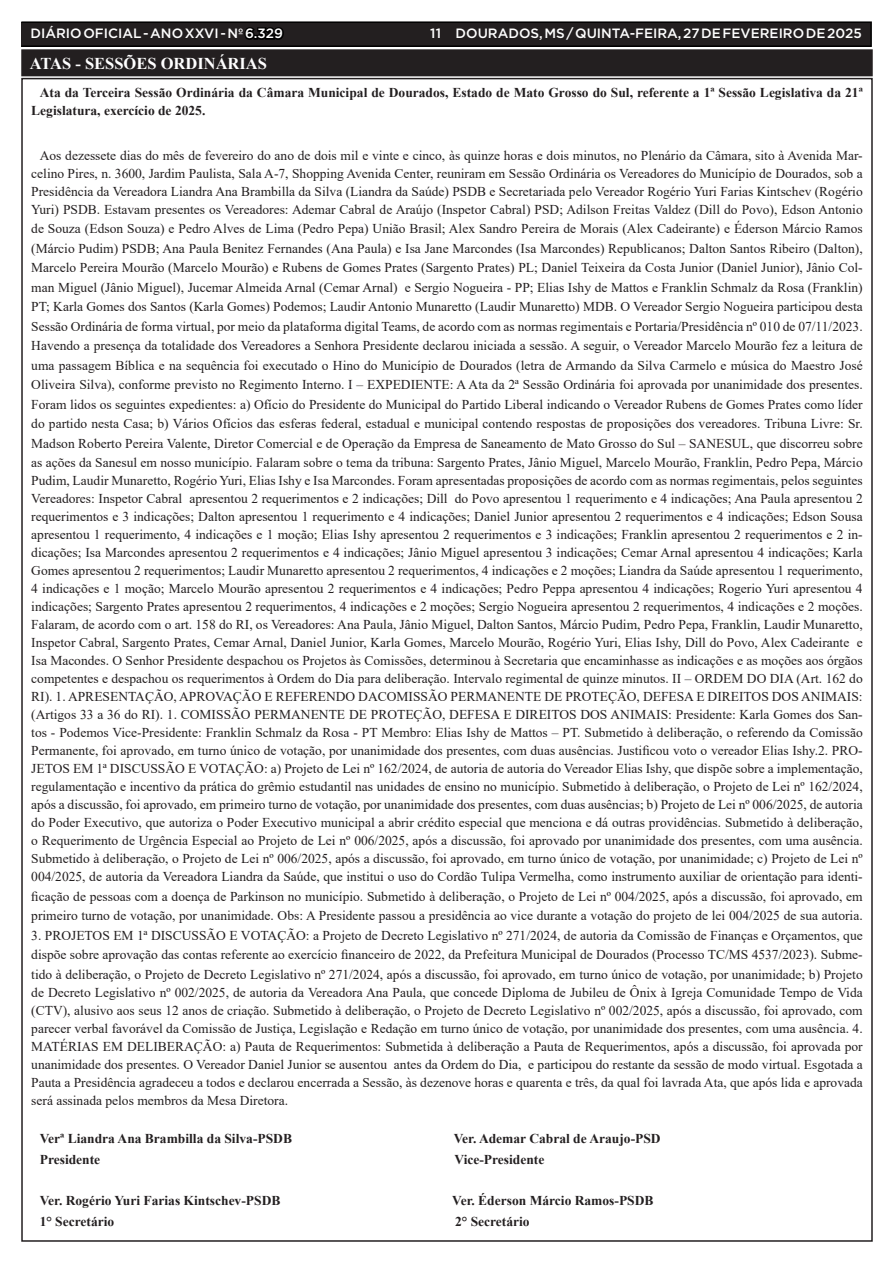
<style>
.page{position:relative;width:893px;height:1263px;background:#fff}
.page>*{position:absolute;margin:0;border:0;box-sizing:border-box;transform-origin:0 0}
.TEXTO{font:700 16.5px "Times New Roman";color:#fff}
.TEXTO-2{font:13.5px/18px "Times New Roman";color:#231f20;text-align:justify}
.TEXTO-3{font:700 13.5px/18px "Times New Roman";color:#231f20}
.t1{font:500 13.5px "Gotham";color:#fff}
.s1{color:#000}
</style>
<div class="page">
<div style="left:21px;top:22px;width:850px;height:24px;background:#231f20"></div>
<div style="left:21px;top:21px;width:851px;height:26px;border:2px solid #000"></div>
<div style="left:23px;top:51px;width:848px;height:23px;background:#231f20"></div>
<div style="left:21px;top:49px;width:852px;height:27px;border:4px solid #231f20"></div>
<p class="t1" style="left:31px;top:25px;width:254px">DIÁRIO OFICIAL - ANO XXVI - Nº <span class="s1">6.329</span></p>
<p class="t1" style="left:430px;top:25px;width:433px">11 DOURADOS, MS / QUINTA-FEIRA, 27 DE FEVEREIRO DE 2025</p>
<p class="TEXTO" style="left:30px;top:52px;width:239px">ATAS - SESSÕES ORDINÁRIAS</p>
<p class="TEXTO-3" style="left:31px;top:83px;width:833px;text-indent:9px">Ata da Terceira Sessão Ordinária da Câmara Municipal de Dourados, Estado de Mato Grosso do Sul, referente a 1ª Sessão Legislativa da 21ª<br>Legislatura, exercício de 2025.</p>
<p class="TEXTO-2" style="left:31px;top:146px;width:833px;text-indent:9px">Aos dezessete dias do mês de fevereiro do ano de dois mil e vinte e cinco, às quinze horas e dois minutos, no Plenário da Câmara, sito à Avenida Mar&shy;celino Pires, n. 3600, Jardim Paulista, Sala A-7, Shopping Avenida Center, reuniram em Sessão Ordinária os Vereadores do Município de Dourados, sob a Presidência da Vereadora Liandra Ana Brambilla da Silva (Liandra da Saúde) PSDB e Secretariada pelo Vereador Rogério Yuri Farias Kintschev (Rogério Yuri) PSDB. Estavam presentes os Vereadores: Ademar Cabral de Araújo (Inspetor Cabral) PSD; Adilson Freitas Valdez (Dill do Povo), Edson Antonio</p>
<p class="TEXTO-2" style="left:31px;top:218px;width:833px;line-height:19.5px">de Souza (Edson Souza) e Pedro Alves de Lima (Pedro Pepa) União Brasil; Alex Sandro Pereira de Morais (Alex Cadeirante) e Éderson Márcio Ramos (Márcio Pudim) PSDB; Ana Paula Benitez Fernandes (Ana Paula) e Isa Jane Marcondes (Isa Marcondes) Republicanos; Dalton Santos Ribeiro (Dalton), Marcelo Pereira Mourão (Marcelo Mourão) e Rubens de Gomes Prates (Sargento Prates) PL; Daniel Teixeira da Costa Junior (Daniel Junior), Jânio Col&shy;man Miguel (Jânio Miguel), Jucemar Almeida Arnal (Cemar Arnal) e Sergio Nogueira - PP; Elias Ishy de Mattos e Franklin Schmalz da Rosa (Franklin)<br>PT; Karla Gomes dos Santos (Karla Gomes) Podemos; Laudir Antonio Munaretto (Laudir Munaretto) MDB. O Vereador Sergio Nogueira participou desta Sessão Ordinária de forma virtual, por meio da plataforma digital Teams, de acordo com as normas regimentais e Portaria/Presidência nº 010 de 07/11/2023.<br>Havendo a presença da totalidade dos Vereadores a Senhora Presidente declarou iniciada a sessão. A seguir, o Vereador Marcelo Mourão fez a leitura de uma passagem Bíblica e na sequência foi executado o Hino do Município de Dourados (letra de Armando da Silva Carmelo e música do Maestro José Oliveira Silva), conforme previsto no Regimento Interno. I – EXPEDIENTE: A Ata da 2ª Sessão Ordinária foi aprovada por unanimidade dos presentes.<br>Foram lidos os seguintes expedientes: a) Ofício do Presidente do Municipal do Partido Liberal indicando o Vereador Rubens de Gomes Prates como líder do partido nesta Casa; b) Vários Ofícios das esferas federal, estadual e municipal contendo respostas de proposições dos vereadores. Tribuna Livre: Sr.<br>Madson Roberto Pereira Valente, Diretor Comercial e de Operação da Empresa de Saneamento de Mato Grosso do Sul – SANESUL, que discorreu sobre as ações da Sanesul em nosso município. Falaram sobre o tema da tribuna: Sargento Prates, Jânio Miguel, Marcelo Mourão, Franklin, Pedro Pepa, Márcio</p>
<p class="TEXTO-2" style="left:31px;top:471px;width:833px">Pudim, Laudir Munaretto, Rogério Yuri, Elias Ishy e Isa Marcondes. Foram apresentadas proposições de acordo com as normas regimentais, pelos seguintes Vereadores: Inspetor Cabral apresentou 2 requerimentos e 2 indicações; Dill do Povo apresentou 1 requerimento e 4 indicações; Ana Paula apresentou 2 requerimentos e 3 indicações; Dalton apresentou 1 requerimento e 4 indicações; Daniel Junior apresentou 2 requerimentos e 4 indicações; Edson Sousa apresentou 1 requerimento, 4 indicações e 1 moção; Elias Ishy apresentou 2 requerimentos e 3 indicações; Franklin apresentou 2 requerimentos e 2 in&shy;dicações; Isa Marcondes apresentou 2 requerimentos e 4 indicações; Jânio Miguel apresentou 3 indicações; Cemar Arnal apresentou 4 indicações; Karla Gomes apresentou 2 requerimentos; Laudir Munaretto apresentou 2 requerimentos, 4 indicações e 2 moções; Liandra da Saúde apresentou 1 requerimento, 4 indicações e 1 moção; Marcelo Mourão apresentou 2 requerimentos e 4 indicações; Pedro Peppa apresentou 4 indicações; Rogerio Yuri apresentou 4 indicações; Sargento Prates apresentou 2 requerimentos, 4 indicações e 2 moções; Sergio Nogueira apresentou 2 requerimentos, 4 indicações e 2 moções.<br>Falaram, de acordo com o art. 158 do RI, os Vereadores: Ana Paula, Jânio Miguel, Dalton Santos, Márcio Pudim, Pedro Pepa, Franklin, Laudir Munaretto, Inspetor Cabral, Sargento Prates, Cemar Arnal, Daniel Junior, Karla Gomes, Marcelo Mourão, Rogério Yuri, Elias Ishy, Dill do Povo, Alex Cadeirante e Isa Macondes. O Senhor Presidente despachou os Projetos às Comissões, determinou à Secretaria que encaminhasse as indicações e as moções aos órgãos competentes e despachou os requerimentos à Ordem do Dia para deliberação. Intervalo regimental de quinze minutos. II – ORDEM DO DIA (Art. 162 do RI). 1. APRESENTAÇÃO, APROVAÇÃO E REFERENDO DACOMISSÃO PERMANENTE DE PROTEÇÃO, DEFESA E DIREITOS DOS ANIMAIS: (Artigos 33 a 36 do RI). 1. COMISSÃO PERMANENTE DE PROTEÇÃO, DEFESA E DIREITOS DOS ANIMAIS: Presidente: Karla Gomes dos San&shy;tos - Podemos Vice-Presidente: Franklin Schmalz da Rosa - PT Membro: Elias Ishy de Mattos – PT. Submetido à deliberação, o referendo da Comissão Permanente, foi aprovado, em turno único de votação, por unanimidade dos presentes, com duas ausências. Justificou voto o vereador Elias Ishy.2. PRO-JETOS EM 1ª DISCUSSÃO E VOTAÇÃO: a) Projeto de Lei nº 162/2024, de autoria de autoria do Vereador Elias Ishy, que dispõe sobre a implementação, regulamentação e incentivo da prática do grêmio estudantil nas unidades de ensino no município. Submetido à deliberação, o Projeto de Lei nº 162/2024, após a discussão, foi aprovado, em primeiro turno de votação, por unanimidade dos presentes, com duas ausências; b) Projeto de Lei nº 006/2025, de autoria do Poder Executivo, que autoriza o Poder Executivo municipal a abrir crédito especial que menciona e dá outras providências. Submetido à deliberação, o Requerimento de Urgência Especial ao Projeto de Lei nº 006/2025, após a discussão, foi aprovado por unanimidade dos presentes, com uma ausência.<br>Submetido à deliberação, o Projeto de Lei nº 006/2025, após a discussão, foi aprovado, em turno único de votação, por unanimidade; c) Projeto de Lei nº 004/2025, de autoria da Vereadora Liandra da Saúde, que institui o uso do Cordão Tulipa Vermelha, como instrumento auxiliar de orientação para identi-</p>
<p class="TEXTO-2" style="left:31px;top:886px;width:833px;line-height:19.5px">ficação de pessoas com a doença de Parkinson no município. Submetido à deliberação, o Projeto de Lei nº 004/2025, após a discussão, foi aprovado, em primeiro turno de votação, por unanimidade. Obs: A Presidente passou a presidência ao vice durante a votação do projeto de lei 004/2025 de sua autoria.</p>
<p class="TEXTO-2" style="left:31px;top:925px;width:833px;line-height:19.5px">3. PROJETOS EM 1ª DISCUSSÃO E VOTAÇÃO: a Projeto de Decreto Legislativo nº 271/2024, de autoria da Comissão de Finanças e Orçamentos, que dispõe sobre aprovação das contas referente ao exercício financeiro de 2022, da Prefeitura Municipal de Dourados (Processo TC/MS 4537/2023). Subme&shy;tido à deliberação, o Projeto de Decreto Legislativo nº 271/2024, após a discussão, foi aprovado, em turno único de votação, por unanimidade; b) Projeto</p>
<p class="TEXTO-2" style="left:31px;top:983px;width:833px">de Decreto Legislativo nº 002/2025, de autoria da Vereadora Ana Paula, que concede Diploma de Jubileu de Ônix à Igreja Comunidade Tempo de Vida (CTV), alusivo aos seus 12 anos de criação. Submetido à deliberação, o Projeto de Decreto Legislativo nº 002/2025, após a discussão, foi aprovado, com parecer verbal favorável da Comissão de Justiça, Legislação e Redação em turno único de votação, por unanimidade dos presentes, com uma ausência. 4.<br>MATÉRIAS EM DELIBERAÇÃO: a) Pauta de Requerimentos: Submetida à deliberação a Pauta de Requerimentos, após a discussão, foi aprovada por unanimidade dos presentes. O Vereador Daniel Junior se ausentou antes da Ordem do Dia, e participou do restante da sessão de modo virtual. Esgotada a Pauta a Presidência agradeceu a todos e declarou encerrada a Sessão, às dezenove horas e quarenta e três, da qual foi lavrada Ata, que após lida e aprovada será assinada pelos membros da Mesa Diretora.</p>
<p class="TEXTO-3" style="left:40px;top:1129px;width:254px">Verª Liandra Ana Brambilla da Silva-PSDB</p>
<p class="TEXTO-3" style="left:454px;top:1129px;width:208px">Ver. Ademar Cabral de Araujo-PSD</p>
<p class="TEXTO-3" style="left:40px;top:1150px;width:62px">Presidente</p>
<p class="TEXTO-3" style="left:454px;top:1150px;width:91px">Vice-Presidente</p>
<p class="TEXTO-3" style="left:40px;top:1191px;width:242px">Ver. Rogério Yuri Farias Kintschev-PSDB</p>
<p class="TEXTO-3" style="left:452px;top:1191px;width:203px">Ver. Éderson Márcio Ramos-PSDB</p>
<p class="TEXTO-3" style="left:40px;top:1212px;width:76px">1° Secretário</p>
<p class="TEXTO-3" style="left:455px;top:1212px;width:76px">2° Secretário</p>
</div>
